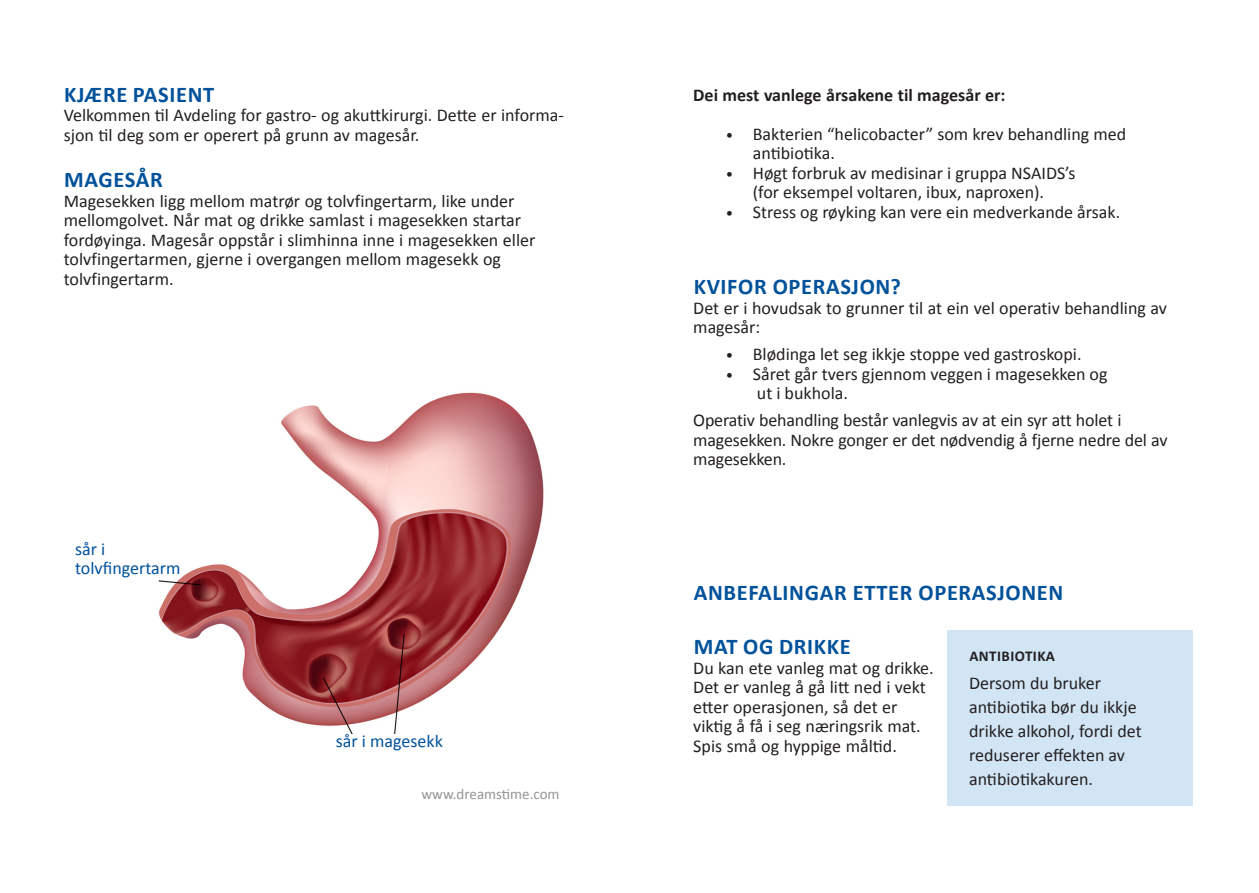
<style>
.page{position:relative;width:1259px;height:893px;background:#fff}
.page>*{position:absolute;margin:0;border:0;box-sizing:border-box;transform-origin:0 0}
.Brødtekst{font:700 22.5px "Calibri";letter-spacing:.03em;color:#01529b}
.Brødtekst-2{font:18px/19.5px "Calibri";color:#231f20}
.t1{font:700 18px "Calibri";color:#231f20}
.Mellomtittel{font:18px "Calibri";color:#01529b}
.Brødtekst-3{font:15px "Calibri";color:#939598}
.Tittel_i_notis{font:700 15px "Calibri";letter-spacing:.03em;color:#231f20}
.s1{font-size:15px}
</style>
<div class="page">
<img style="left:158px;top:392px;width:386px;height:342px">
<div style="left:948px;top:630px;width:245px;height:176px;background:#d1e5f5"></div>
<p class="Brødtekst" style="left:64px;top:80px;width:152px">KJÆRE PASIENT</p>
<p class="Brødtekst-2" style="left:64px;top:106px;width:502px">Velkommen til Avdeling for gastro- og akuttkirurgi. Dette er informa&shy;sjon til deg som er operert på grunn av magesår.</p>
<p class="Brødtekst" style="left:64px;top:166px;width:100px">MAGESÅR</p>
<p class="Brødtekst-2" style="left:64px;top:191px;width:473px">Magesekken ligg mellom matrør og tolvfingertarm, like under mellomgolvet. Når mat og drikke samlast i magesekken startar fordøyinga. Magesår oppstår i slimhinna inne i magesekken eller tolvfingertarmen, gjerne i overgangen mellom magesekk og tolvfingertarm.</p>
<p class="Mellomtittel" style="left:75px;top:537px;width:32px">sår i</p>
<p class="Mellomtittel" style="left:75px;top:557px;width:107px">tolvfingertarm</p>
<p class="Mellomtittel" style="left:336px;top:730px;width:108px">sår i magesekk</p>
<p class="Brødtekst-3" style="left:421px;top:784px;width:140px">www.dreamstime.com</p>
<p class="t1" style="left:693px;top:83px;width:314px">Dei mest vanlege årsakene til magesår er:</p>
<p class="Brødtekst-2" style="left:753px;top:124px;width:375px;text-indent:-27px"><span class="s1">•</span> Bakterien “helicobacter” som krev behandling med antibiotika.</p>
<p class="Brødtekst-2" style="left:726px;top:163px;width:351px;text-align:center"><span class="s1">•</span> Høgt forbruk av medisinar i gruppa NSAIDS’s (for eksempel voltaren, ibux, naproxen).</p>
<p class="Brødtekst-2" style="left:726px;top:202px;width:396px"><span class="s1">•</span> Stress og røyking kan vere ein medverkande årsak.</p>
<p class="Brødtekst" style="left:694px;top:272px;width:209px">KVIFOR OPERASJON?</p>
<p class="Brødtekst-2" style="left:693px;top:298px;width:475px">Det er i hovudsak to grunner til at ein vel operativ behandling av magesår:</p>
<p class="Brødtekst-2" style="left:726px;top:345px;width:357px"><span class="s1">•</span> Blødinga let seg ikkje stoppe ved gastroskopi.</p>
<p class="Brødtekst-2" style="left:757px;top:364px;width:352px;text-indent:-31px"><span class="s1">•</span> Såret går tvers gjennom veggen i magesekken og ut i bukhola.</p>
<p class="Brødtekst-2" style="left:693px;top:411px;width:476px">Operativ behandling består vanlegvis av at ein syr att holet i magesekken. Nokre gonger er det nødvendig å fjerne nedre del av magesekken.</p>
<p class="Brødtekst" style="left:694px;top:578px;width:371px">ANBEFALINGAR ETTER OPERASJONEN</p>
<p class="Brødtekst" style="left:694px;top:632px;width:158px">MAT OG DRIKKE</p>
<p class="Brødtekst-2" style="left:693px;top:658px;width:242px">Du kan ete vanleg mat og drikke.<br>Det er vanleg å gå litt ned i vekt etter operasjonen, så det er viktig å få i seg næringsrik mat.<br>Spis små og hyppige måltid.</p>
<p class="Tittel_i_notis" style="left:969px;top:647px;width:87px">ANTIBIOTIKA</p>
<p class="Brødtekst-2" style="left:969px;top:671px;width:174px;line-height:24px">Dersom du bruker antibiotika bør du ikkje drikke alkohol, fordi det reduserer effekten av antibiotikakuren.</p>
</div>
